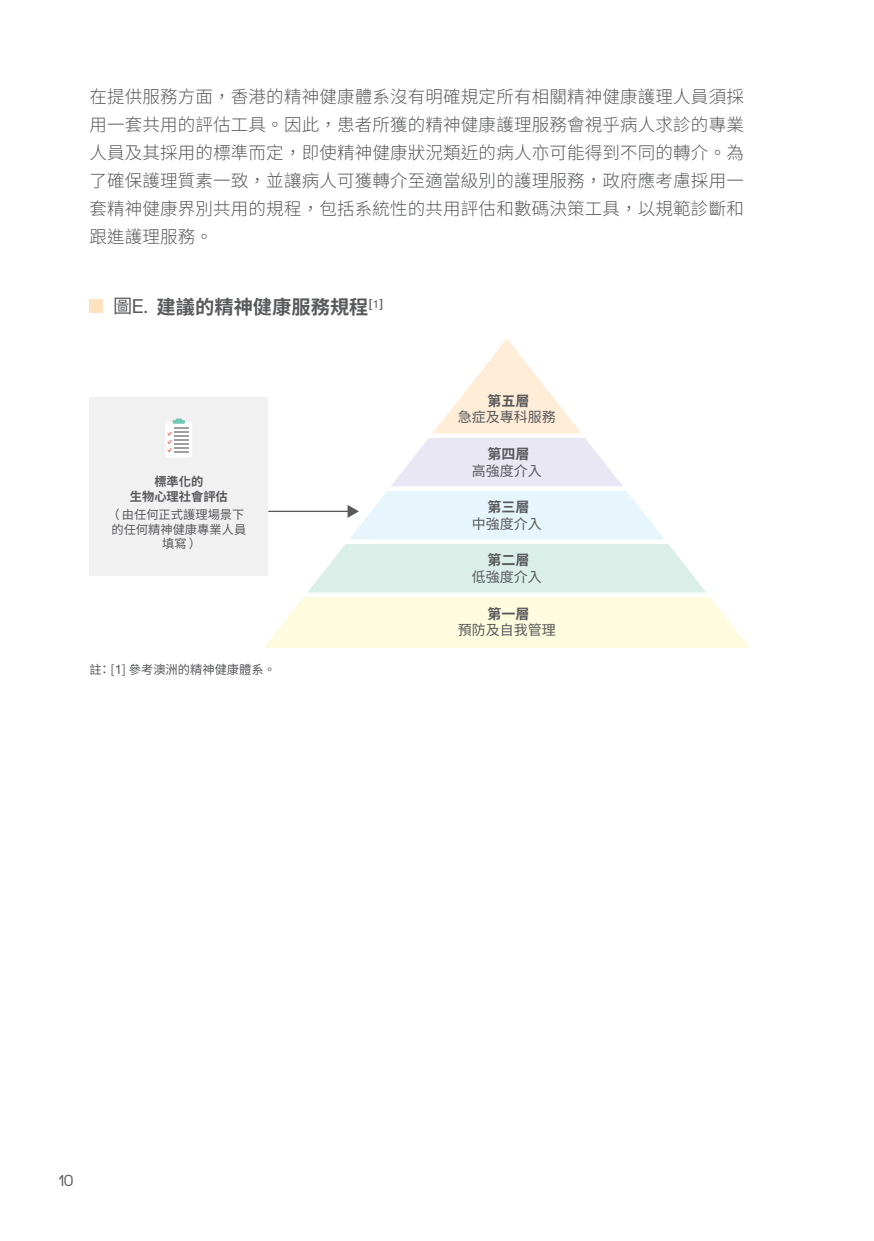
<style>
.page{position:relative;width:874px;height:1241px;background:#fff}
.page>*{position:absolute;margin:0;border:0;box-sizing:border-box;transform-origin:0 0}
.t1{font:700 19.25px "Noto Sans CJ Ktc";color:#58595b}
.t2{font:300 17.5px/28px "Noto Sans HK";letter-spacing:.01em;color:#58595b;text-align:justify}
.t3{font:17.5px "Hero";color:#58595b}
.t4{font:14px "Noto Sans CJ Ktc";color:#58595b}
.t5{font:700 14px "Noto Sans CJ Ktc";color:#58595b}
.t6{font:12.25px "Noto Sans CJ Ktc";color:#58595b}
.t7{font:700 12.25px/14.7px "Noto Sans CJ Ktc";color:#58595b;text-align:center}
.s1{font-weight:400}
.s2{font-family:"Helvetica Neue";font-weight:400}
.s3{font-family:"Helvetica Neue";font-size:13.12px}
</style>
<div class="page">
<div style="left:89px;top:397px;width:179px;height:178px;background:#f1f1f2"></div>
<div style="left:89px;top:298px;width:14px;height:14px;background:#ffe3c1"></div>
<svg style="left:264px;top:339px;width:485px;height:308px"></svg>
<div style="left:165px;top:422px;width:27px;height:35px;background:#fff;border-radius:2px"></div>
<svg style="left:167px;top:418px;width:21px;height:35px"></svg>
<p class="t2" style="left:89px;top:83px;width:655px">在提供服務方面，香港的精神健康體系沒有明確規定所有相關精神健康護理人員須採用一套共用的評估工具。因此，患者所獲的精神健康護理服務會視乎病人求診的專業人員及其採用的標準而定，即使精神健康狀況類近的病人亦可能得到不同的轉介。為了確保護理質素一致，並讓病人可獲轉介至適當級別的護理服務，政府應考慮採用一套精神健康界別共用的規程，包括系統性的共用評估和數碼決策工具，以規範診斷和跟進護理服務。</p>
<p class="t1" style="left:113px;top:296px;width:271px"><span class="s1">圖</span><span class="s2">E.</span> 建議的精神健康服務規程<sup>[</sup><sup>1</sup><sup>]</sup></p>
<p class="t7" style="left:130px;top:474px;width:100px">標準化的<br>生物心理社會評估</p>
<p class="t6" style="left:107px;top:507px;width:138px">（由任何正式護理場景下</p>
<p class="t6" style="left:111px;top:522px;width:136px">的任何精神健康專業人員</p>
<p class="t6" style="left:162px;top:537px;width:41px">填寫 ）</p>
<p class="t6" style="left:89px;top:662px;width:188px">註： [<span class="s3">1</span>] 參考澳洲的精神健康體系 。</p>
<p class="t5" style="left:487px;top:392px;width:43px">第五層</p>
<p class="t4" style="left:457px;top:409px;width:99px">急症及專科服務</p>
<p class="t5" style="left:487px;top:446px;width:43px">第四層</p>
<p class="t4" style="left:471px;top:463px;width:71px">高強度介入</p>
<p class="t5" style="left:487px;top:499px;width:43px">第三層</p>
<p class="t4" style="left:471px;top:516px;width:71px">中強度介入</p>
<p class="t5" style="left:487px;top:552px;width:43px">第二層</p>
<p class="t4" style="left:471px;top:569px;width:71px">低強度介入</p>
<p class="t5" style="left:487px;top:605px;width:43px">第一層</p>
<p class="t4" style="left:457px;top:622px;width:99px">預防及自我管理</p>
<p class="t3" style="left:58px;top:1171px;width:17px">10</p>
</div>
